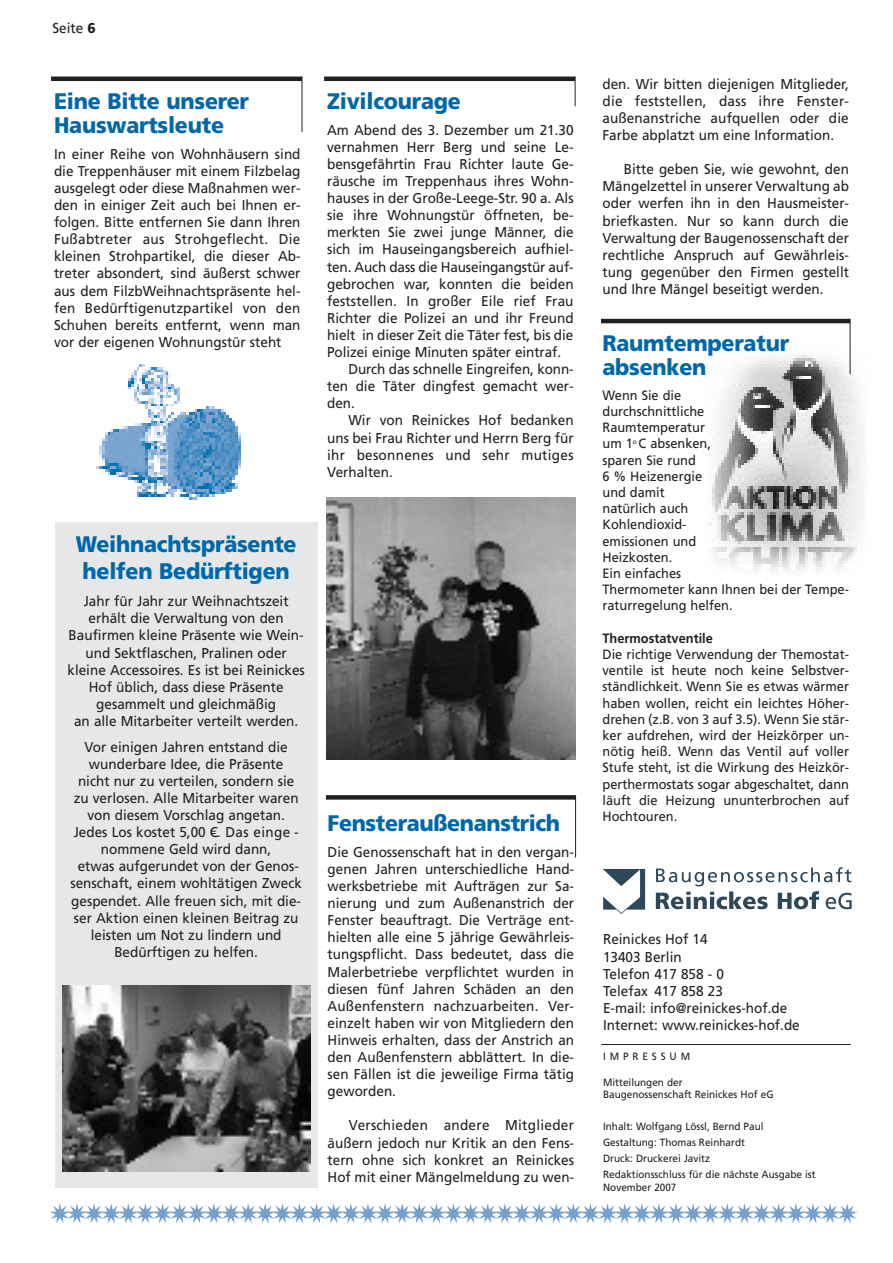
<style>
.page{position:relative;width:893px;height:1263px;background:#fff}
.page>*{position:absolute;margin:0;border:0;box-sizing:border-box;transform-origin:0 0}
.t1{font:900 22.5px/24px "Frutiger";letter-spacing:-.01em;color:#0068a9;scale:.95 1}
.t2{font:14.25px/17.1px "Frutiger";color:#231f20;text-align:justify;scale:.95 1}
.t3{font:14.25px "Frutiger";letter-spacing:.02em;color:#231f20;scale:.95 1}
.t4{font:13.5px/16.2px "Frutiger";color:#231f20;scale:.95 1}
.t5{font:700 13.5px "Frutiger";color:#231f20;scale:.95 1}
.t6{font:10.5px/16px "Frutiger";color:#231f20;scale:.95 1}
.t7{font:10.5px "Frutiger";letter-spacing:.39em;color:#231f20;scale:.95 1}
.s1{font-weight:900}
.s2{font-size:10.5px}
</style>
<div class="page">
<img style="left:97px;top:364px;width:144px;height:136px">
<hr style="left:601px;top:1044px;width:250px;height:1px;background:#231f20">
<svg style="left:656px;top:867px;width:196px;height:42px"></svg>
<svg style="left:603px;top:869px;width:42px;height:45px"></svg>
<hr style="left:51px;top:77px;width:251px;height:4px;background:#231f20">
<hr style="left:302px;top:77px;width:1px;height:55px;background:#231f20">
<hr style="left:324px;top:77px;width:251px;height:4px;background:#231f20">
<svg style="left:575px;top:77px;width:1px;height:29px"></svg>
<div style="left:55px;top:522px;width:262px;height:666px;background:#e6e7e9"></div>
<svg style="left:50px;top:1203px;width:807px;height:20px"></svg>
<img style="left:62px;top:985px;width:248px;height:186px">
<div style="left:326px;top:795px;width:250px;height:5px;background:#231f20"></div>
<hr style="left:575px;top:795px;width:1px;height:62px;background:#231f20">
<img style="left:326px;top:498px;width:249px;height:261px">
<img style="left:709px;top:343px;width:154px;height:227px">
<hr style="left:601px;top:319px;width:249px;height:4px;background:#231f20">
<hr style="left:850px;top:319px;width:1px;height:55px;background:#231f20">
<p class="t2" style="left:53px;top:21px;width:47px">Seite <span class="s1">6</span></p>
<h1 class="t1" style="left:54px;top:91px;width:207px">Eine Bitte unserer<br>Hauswartsleute</h1>
<p class="t2" style="left:54px;top:146px;width:261px">In einer Reihe von Wohnhäusern sind die Treppenhäuser mit einem Filzbelag ausgelegt oder diese Maßnahmen wer&shy;den in einiger Zeit auch bei Ihnen er&shy;folgen. Bitte entfernen Sie dann Ihren Fußabtreter aus Strohgeflecht. Die kleinen Strohpartikel, die dieser Ab&shy;treter absondert, sind äußerst schwer aus dem FilzbWeihnachtspräsente hel&shy;fen Bedürftigenutzpartikel von den Schuhen bereits entfernt, wenn man vor der eigenen Wohnungstür steht</p>
<h1 class="t1" style="left:327px;top:91px;width:142px">Zivilcourage</h1>
<p class="t2" style="left:327px;top:122px;width:261px">Am Abend des 3. Dezember um 21.30</p>
<p class="t2" style="left:327px;top:139px;width:261px">vernahmen Herr Berg und seine Le-</p>
<p class="t2" style="left:327px;top:157px;width:261px">bensgefährtin Frau Richter laute Ge-</p>
<p class="t2" style="left:327px;top:174px;width:261px">räusche im Treppenhaus ihres Wohn-</p>
<p class="t2" style="left:327px;top:191px;width:261px">hauses in der Große-Leege-Str. 90 a. Als</p>
<p class="t2" style="left:327px;top:208px;width:261px">sie ihre Wohnungstür öffneten, be-</p>
<p class="t2" style="left:327px;top:225px;width:261px">merkten Sie zwei junge Männer, die</p>
<p class="t2" style="left:327px;top:242px;width:261px">sich im Hauseingangsbereich aufhiel-</p>
<p class="t2" style="left:327px;top:259px;width:261px">ten. Auch dass die Hauseingangstür auf-</p>
<p class="t2" style="left:327px;top:276px;width:261px">gebrochen war, konnten die beiden</p>
<p class="t2" style="left:327px;top:293px;width:261px">feststellen. In großer Eile rief Frau</p>
<p class="t2" style="left:327px;top:310px;width:261px">Richter die Polizei an und ihr Freund</p>
<p class="t2" style="left:327px;top:328px;width:261px">hielt in dieser Zeit die Täter fest, bis die</p>
<p class="t2" style="left:327px;top:345px;width:248px">Polizei einige Minuten später eintraf.</p>
<p class="t2" style="left:348px;top:362px;width:239px">Durch das schnelle Eingreifen, konn-</p>
<p class="t2" style="left:327px;top:379px;width:261px">ten die Täter dingfest gemacht wer-</p>
<p class="t2" style="left:327px;top:396px;width:31px">den.</p>
<p class="t2" style="left:348px;top:413px;width:239px">Wir von Reinickes Hof bedanken</p>
<p class="t2" style="left:327px;top:430px;width:261px">uns bei Frau Richter und Herrn Berg für</p>
<p class="t3" style="left:327px;top:449px;width:261px">ihr besonnenes und sehr mutiges</p>
<p class="t2" style="left:327px;top:464px;width:71px">Verhalten.</p>
<h1 class="t1" style="left:76px;top:532px;width:234px;line-height:27px;text-align:center">Weihnachtspräsente helfen Bedürftigen</h1>
<p class="t2" style="left:67px;top:594px;width:251px;text-align:center">Jahr für Jahr zur Weihnachtszeit erhält die Verwaltung von den Baufirmen kleine Präsente wie Wein&shy;und Sektflaschen, Pralinen oder kleine Accessoires. Es ist bei Reinickes Hof üblich, dass diese Präsente gesammelt und gleichmäßig<br>an alle Mitarbeiter verteilt werden.</p>
<p class="t2" style="left:71px;top:739px;width:245px;text-align:center">Vor einigen Jahren entstand die wunderbare Idee, die Präsente<br>nicht nur zu verteilen, sondern sie zu verlosen. Alle Mitarbeiter waren von diesem Vorschlag angetan.<br>Jedes Los kostet 5,00 C<span class="s2">=</span>¤. Das einge - nommene Geld wird dann,<br>etwas aufgerundet von der Genos&shy;senschaft, einem wohltätigen Zweck gespendet. Alle freuen sich, mit die&shy;ser Aktion einen kleinen Beitrag zu leisten um Not zu lindern und<br>Bedürftigen zu helfen.</p>
<h1 class="t1" style="left:328px;top:813px;width:246px">Fensteraußenanstrich</h1>
<p class="t2" style="left:328px;top:844px;width:261px">Die Genossenschaft hat in den vergan&shy;genen Jahren unterschiedliche Hand&shy;werksbetriebe mit Aufträgen zur Sa&shy;nierung und zum Außenanstrich der Fenster beauftragt. Die Verträge ent&shy;hielten alle eine 5 jährige Gewährleis&shy;tungspflicht. Dass bedeutet, dass die Malerbetriebe verpflichtet wurden in diesen fünf Jahren Schäden an den Außenfenstern nachzuarbeiten. Ver&shy;einzelt haben wir von Mitgliedern den Hinweis erhalten, dass der Anstrich an den Außenfenstern abblättert. In die&shy;sen Fällen ist die jeweilige Firma tätig geworden.</p>
<p class="t2" style="left:328px;top:1118px;width:261px;text-indent:21px">Verschieden andere Mitglieder äußern jedoch nur Kritik an den Fens&shy;tern ohne sich konkret an Reinickes Hof mit einer Mängelmeldung zu wen-</p>
<p class="t2" style="left:602px;top:76px;width:261px">den. Wir bitten diejenigen Mitglieder, die feststellen, dass ihre Fenster&shy;außenanstriche aufquellen oder die Farbe abplatzt um eine Information.</p>
<p class="t2" style="left:602px;top:162px;width:261px;text-indent:21px">Bitte geben Sie, wie gewohnt, den Mängelzettel in unserer Verwaltung ab oder werfen ihn in den Hausmeister&shy;briefkasten. Nur so kann durch die Verwaltung der Baugenossenschaft der rechtliche Anspruch auf Gewährleis&shy;tung gegenüber den Firmen gestellt und Ihre Mängel beseitigt werden.</p>
<h1 class="t1" style="left:602px;top:332px;width:198px">Raumtemperatur absenken</h1>
<p class="t4" style="left:602px;top:388px;width:261px">Wenn Sie die<br>durchschnittliche<br>Raumtemperatur<br>um 1<sup>o</sup> C absenken,<br>sparen Sie rund<br>6 % Heizenergie<br>und damit<br>natürlich auch<br>Kohlendioxid-<br>emissionen und<br>Heizkosten.<br>Ein einfaches<br>Thermometer kann Ihnen bei der Tempe&shy;raturregelung helfen.</p>
<p class="t5" style="left:602px;top:633px;width:118px">Thermostatventile</p>
<p class="t4" style="left:602px;top:647px;width:261px;text-align:justify">Die richtige Verwendung der Themostat&shy;ventile ist heute noch keine Selbstver&shy;ständlichkeit. Wenn Sie es etwas wärmer haben wollen, reicht ein leichtes Höher&shy;drehen (z.B. von 3 auf 3.5). Wenn Sie stär&shy;ker aufdrehen, wird der Heizkörper un&shy;nötig heiß. Wenn das Ventil auf voller Stufe steht, ist die Wirkung des Heizkör&shy;perthermostats sogar abgeschaltet, dann läuft die Heizung ununterbrochen auf Hochtouren.</p>
<p class="t2" style="left:603px;top:932px;width:209px;text-align:left">Reinickes Hof 14<br>13403 Berlin<br>Telefon 417 858 - 0<br>Telefax 417 858 23<br>E-mail: info@reinickes-hof.de<br>Internet: www.reinickes-hof.de</p>
<p class="t7" style="left:603px;top:1052px;width:93px">IMPRESSUM</p>
<p class="t6" style="left:603px;top:1076px;width:181px;line-height:12.6px">Mitteilungen der<br>Baugenossenschaft Reinickes Hof eG</p>
<p class="t6" style="left:603px;top:1119px;width:225px">Inhalt: Wolfgang Lössl, Bernd Paul Gestaltung: Thomas Reinhardt<br>Druck: Druckerei Javitz<br>Redaktionsschluss für die nächste Ausgabe ist</p>
<p class="t6" style="left:603px;top:1180px;width:79px">November 2007</p>
</div>
